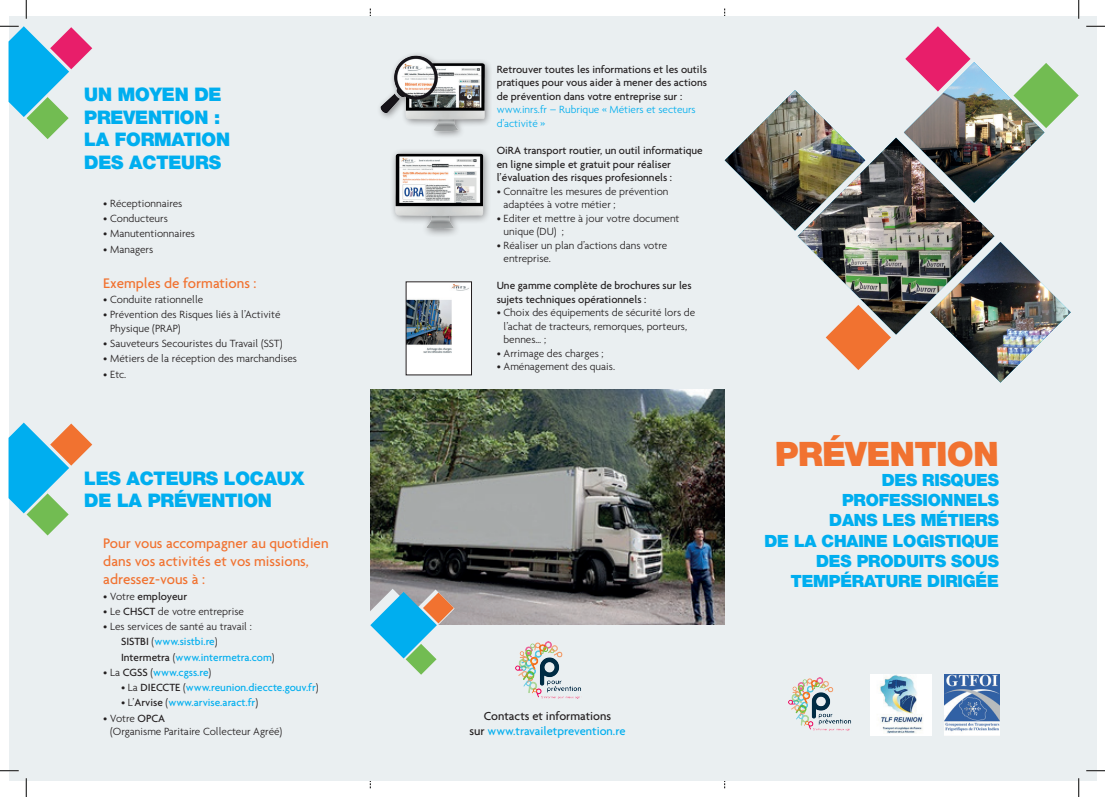
<style>
.page{position:relative;width:1105px;height:797px;background:#fff}
.page>*{position:absolute;margin:0;border:0;box-sizing:border-box;transform-origin:0 0}
.t1{font:900 33.75px "Helvetica Neue";color:#f17230}
.t2{font:900 18.75px/22.5px "Helvetica Neue";letter-spacing:-.02em;color:#00aeef}
.t3{font:900 16.88px/20.2px "Helvetica Neue";color:#00aeef;text-align:right}
.t4{font:500 15px/18px "Agenda";color:#f17230}
.t5{font:500 12.5px/15px "Agenda";color:#00aeef;text-align:center}
.t6{font:300 11.25px/13.5px "Agenda";color:#231f20}
.t7{font:500 11.25px/13.5px "Agenda";color:#231f20}
.t8{font:500 11.25px "Agenda";color:#00aeef}
.t9{font:300 11.25px/13.5px "Agenda";color:#00aeef}
.s1{font-weight:300}
.s2{font-weight:500}
.s3{font-weight:500;color:#00aeef}
.s4{font-weight:300;color:#231f20}
.s5{color:#231f20}
</style>
<div class="page">
<div style="left:9px;top:16px;width:1087px;height:764px;background:#eaeff1"></div>
<img style="left:952px;top:242px;width:119px;height:140px">
<svg style="left:904px;top:26px;width:175px;height:157px"></svg>
<svg style="left:724px;top:9px;width:167px;height:779px"></svg>
<img style="left:798px;top:138px;width:196px;height:196px">
<svg style="left:9px;top:422px;width:83px;height:113px"></svg>
<img style="left:455px;top:389px;width:270px;height:235px">
<svg style="left:352px;top:9px;width:103px;height:779px"></svg>
<div style="left:376px;top:52px;width:117px;height:87px;background:#231f20;opacity:.5"></div>
<img style="left:367px;top:50px;width:126px;height:83px">
<div style="left:390px;top:148px;width:102px;height:90px;background:#231f20;opacity:.5"></div>
<img style="left:359px;top:139px;width:133px;height:93px">
<img style="left:515px;top:641px;width:66px;height:57px">
<img style="left:789px;top:677px;width:63px;height:54px">
<img style="left:871px;top:674px;width:60px;height:61px">
<img style="left:945px;top:674px;width:54px;height:61px">
<img style="left:408px;top:283px;width:62px;height:90px">
<div style="left:406px;top:281px;width:66px;height:94px;border:1px solid #231f20"></div>
<svg style="left:0;top:25px;width:92px;height:114px"></svg>
<svg style="left:1086px;top:25px;width:19px;height:2px"></svg>
<svg style="left:0;top:770px;width:19px;height:1px"></svg>
<svg style="left:1086px;top:770px;width:19px;height:1px"></svg>
<svg style="left:25px;top:0;width:2px;height:19px"></svg>
<svg style="left:25px;top:778px;width:2px;height:19px"></svg>
<svg style="left:1078px;top:0;width:1px;height:19px"></svg>
<svg style="left:1078px;top:778px;width:1px;height:19px"></svg>
<h2 class="t2" style="left:84px;top:83px;width:148px">UN MOYEN DE<br>PREVENTION :<br>LA FORMATION<br>DES ACTEURS</h2>
<p class="t6" style="left:103px;top:196px;width:81px">• Réceptionnaires</p>
<p class="t6" style="left:103px;top:211px;width:66px">• Conducteurs</p>
<p class="t6" style="left:103px;top:227px;width:93px">• Manutentionnaires</p>
<p class="t6" style="left:103px;top:242px;width:51px">• Managers</p>
<h3 class="t4" style="left:103px;top:273px;width:155px">Exemples de formations :</h3>
<p class="t6" style="left:103px;top:292px;width:101px">• Conduite rationnelle</p>
<p class="t6" style="left:110px;top:308px;width:172px;text-indent:-7px">• Prévention des Risques liés à l’Activité<br>Physique (PRAP)</p>
<p class="t6" style="left:103px;top:336px;width:181px">• Sauveteurs Secouristes du Travail (SST)</p>
<p class="t6" style="left:103px;top:352px;width:195px">• Métiers de la réception des marchandises</p>
<p class="t6" style="left:103px;top:367px;width:25px">• Etc.</p>
<h2 class="t2" style="left:84px;top:466px;width:222px">LES ACTEURS LOCAUX<br>DE LA PRÉVENTION</h2>
<h3 class="t4" style="left:103px;top:534px;width:227px">Pour vous accompagner au quotidien dans vos activités et vos missions, adressez-vous à :</h3>
<p class="t7" style="left:103px;top:589px;width:85px"><span class="s1">• Votre</span> employeur</p>
<p class="t6" style="left:103px;top:604px;width:142px">• Le <span class="s2">CHSCT</span> de votre entreprise</p>
<p class="t6" style="left:121px;top:618px;width:155px;line-height:15.2px;text-indent:-18px">• Les services de santé au travail :<br><span class="s2">SISTBI</span> (<span class="s3">www.sistbi.re</span>)<br><span class="s2">Intermetra</span> (<span class="s3">www.intermetra.com</span>)</p>
<p class="t8" style="left:103px;top:665px;width:109px"><span class="s4">• La</span> <span class="s5">CGSS</span> <span class="s4">(</span>www.cgss.re<span class="s4">)</span></p>
<p class="t8" style="left:121px;top:680px;width:199px"><span class="s4">• La</span> <span class="s5">DIECCTE</span> <span class="s4">(</span>www.reunion.dieccte.gouv.fr<span class="s4">)</span></p>
<p class="t8" style="left:121px;top:696px;width:139px"><span class="s4">• L’</span><span class="s5">Arvise</span> <span class="s4">(</span>www.arvise.aract.fr<span class="s4">)</span></p>
<p class="t6" style="left:110px;top:711px;width:174px;text-indent:-7px">• Votre <span class="s2">OPCA<br></span>(Organisme Paritaire Collecteur Agréé)</p>
<p class="t7" style="left:497px;top:62px;width:212px;text-align:justify">Retrouver toutes les informations et les outils pratiques pour vous aider à mener des actions de prévention dans votre entreprise sur :</p>
<p class="t9" style="left:497px;top:103px;width:201px">www.inrs.fr – Rubrique « Métiers et secteurs d’activité »</p>
<p class="t7" style="left:497px;top:143px;width:207px">OiRA transport routier, un outil informatique en ligne simple et gratuit pour réaliser l’évaluation des risques profesionnels :</p>
<p class="t6" style="left:504px;top:184px;width:166px;text-indent:-7px">• Connaître les mesures de prévention adaptées à votre métier ;</p>
<p class="t6" style="left:504px;top:211px;width:177px;text-indent:-7px">• Editer et mettre à jour votre document unique (DU) ;</p>
<p class="t6" style="left:504px;top:238px;width:165px;text-indent:-7px">• Réaliser un plan d’actions dans votre entreprise.</p>
<p class="t7" style="left:497px;top:278px;width:196px">Une gamme complète de brochures sur les sujets techniques opérationnels :</p>
<p class="t6" style="left:504px;top:305px;width:193px;text-indent:-7px">• Choix des équipements de sécurité lors de l’achat de tracteurs, remorques, porteurs, bennes… ;</p>
<p class="t6" style="left:497px;top:346px;width:109px">• Arrimage des charges ;</p>
<p class="t6" style="left:497px;top:359px;width:120px">• Aménagement des quais.</p>
<p class="t5" style="left:469px;top:708px;width:158px"><span class="s5">Contacts et informations<br>sur</span> www.travailetprevention.re</p>
<h1 class="t1" style="left:775px;top:433px;width:226px">PRÉVENTION</h1>
<h3 class="t3" style="left:764px;top:469px;width:236px">DES RISQUES<br>PROFESSIONNELS<br>DANS LES MÉTIERS<br>DE LA CHAINE LOGISTIQUE<br>DES PRODUITS SOUS<br>TEMPÉRATURE DIRIGÉE</h3>
</div>
